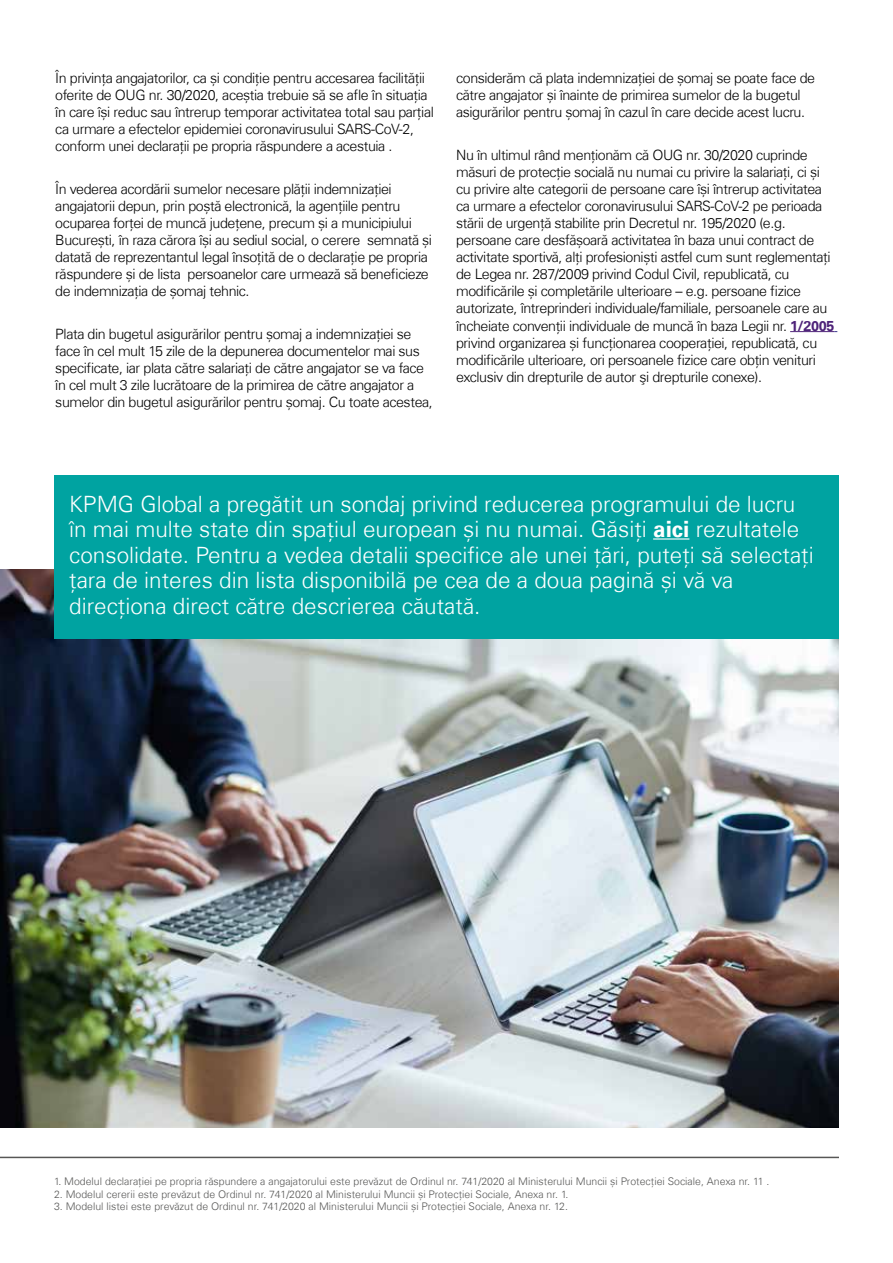
<style>
.page{position:relative;width:893px;height:1263px;background:#fff}
.page>*{position:absolute;margin:0;border:0;box-sizing:border-box;transform-origin:0 0}
.t1{font:300 22.5px/25.5px "Universfor KPMG";color:#fff}
.t2{font:300 14.25px/17.1px "Universfor KPMG";letter-spacing:-.03em;color:#000}
.t3{font:300 10.5px "Universfor KPMG";color:#575756}
.s1{font-weight:700;color:#4e2379}
.s2{font-weight:700}
</style>
<div class="page">
<hr style="left:790px;top:331px;width:44px;height:1px;background:#4e2379">
<img style="left:0;top:569px;width:839px;height:558px">
<div style="left:54px;top:475px;width:785px;height:164px;background:#00a3a1"></div>
<hr style="left:653px;top:538px;width:36px;height:1px;background:#fff">
<hr style="left:0;top:1157px;width:839px;height:1px;background:#575756">
<p class="t2" style="left:55px;top:69px;width:380px">În privința angajatorilor, ca și condiție pentru accesarea facilității oferite de OUG nr. 30/2020, aceștia trebuie să se afle în situația în care își reduc sau întrerup temporar activitatea total sau parțial ca urmare a efectelor epidemiei coronavirusului SARS-CoV-2, conform unei declarații pe propria răspundere a acestuia .</p>
<p class="t2" style="left:55px;top:180px;width:378px">În vederea acordării sumelor necesare plății indemnizației angajatorii depun, prin poștă electronică, la agențiile pentru ocuparea forței de muncă județene, precum și a municipiului București, în raza cărora își au sediul social, o cerere semnată și datată de reprezentantul legal însoțită de o declarație pe propria răspundere și de lista persoanelor care urmează să beneficieze de indemnizația de șomaj tehnic.</p>
<p class="t2" style="left:55px;top:325px;width:379px">Plata din bugetul asigurărilor pentru șomaj a indemnizației se face în cel mult 15 zile de la depunerea documentelor mai sus specificate, iar plata către salariați de către angajator se va face în cel mult 3 zile lucrătoare de la primirea de către angajator a sumelor din bugetul asigurărilor pentru șomaj. Cu toate acestea,</p>
<p class="t2" style="left:456px;top:69px;width:360px">considerăm că plata indemnizației de șomaj se poate face de către angajator și înainte de primirea sumelor de la bugetul asigurărilor pentru șomaj în cazul în care decide acest lucru.</p>
<p class="t2" style="left:456px;top:146px;width:380px">Nu în ultimul rând menționăm că OUG nr. 30/2020 cuprinde măsuri de protecție socială nu numai cu privire la salariați, ci și cu privire alte categorii de persoane care își întrerup activitatea ca urmare a efectelor coronavirusului SARS-CoV-2 pe perioada stării de urgență stabilite prin Decretul nr. 195/2020 (e.g. persoane care desfășoară activitatea în baza unui contract de activitate sportivă, alți profesioniști astfel cum sunt reglementați de Legea nr. 287/2009 privind Codul Civil, republicată, cu modificările și completările ulterioare – e.g. persoane fizice autorizate, întreprinderi individuale/familiale, persoanele care au încheiate convenții individuale de muncă în baza Legii nr. <span class="s1">1/2005 </span>privind organizarea și funcționarea cooperației, republicată, cu modificările ulterioare, ori persoanele fizice care obțin venituri exclusiv din drepturile de autor şi drepturile conexe).</p>
<p class="t1" style="left:69px;top:491px;width:746px">KPMG Global a pregătit un sondaj privind reducerea programului de lucru în mai multe state din spațiul european și nu numai. Găsiți <span class="s2">aici</span> rezultatele consolidate. Pentru a vedea detalii specifice ale unei țări, puteți să selectați țara de interes din lista disponibilă pe cea de a doua pagină și vă va direcționa direct către descrierea căutată.</p>
<p class="t3" style="left:54px;top:1175px;width:717px">1. Modelul declarației pe propria răspundere a angajatorului este prevăzut de Ordinul nr. 741/2020 al Ministerului Muncii și Protecției Sociale, Anexa nr. 11 .</p>
<p class="t3" style="left:54px;top:1187px;width:516px">2. Modelul cererii este prevăzut de Ordinul nr. 741/2020 al Ministerului Muncii și Protecției Sociale, Anexa nr. 1.</p>
<p class="t3" style="left:54px;top:1200px;width:516px">3. Modelul listei este prevăzut de Ordinul nr. 741/2020 al Ministerului Muncii și Protecției Sociale, Anexa nr. 12.</p>
</div>
